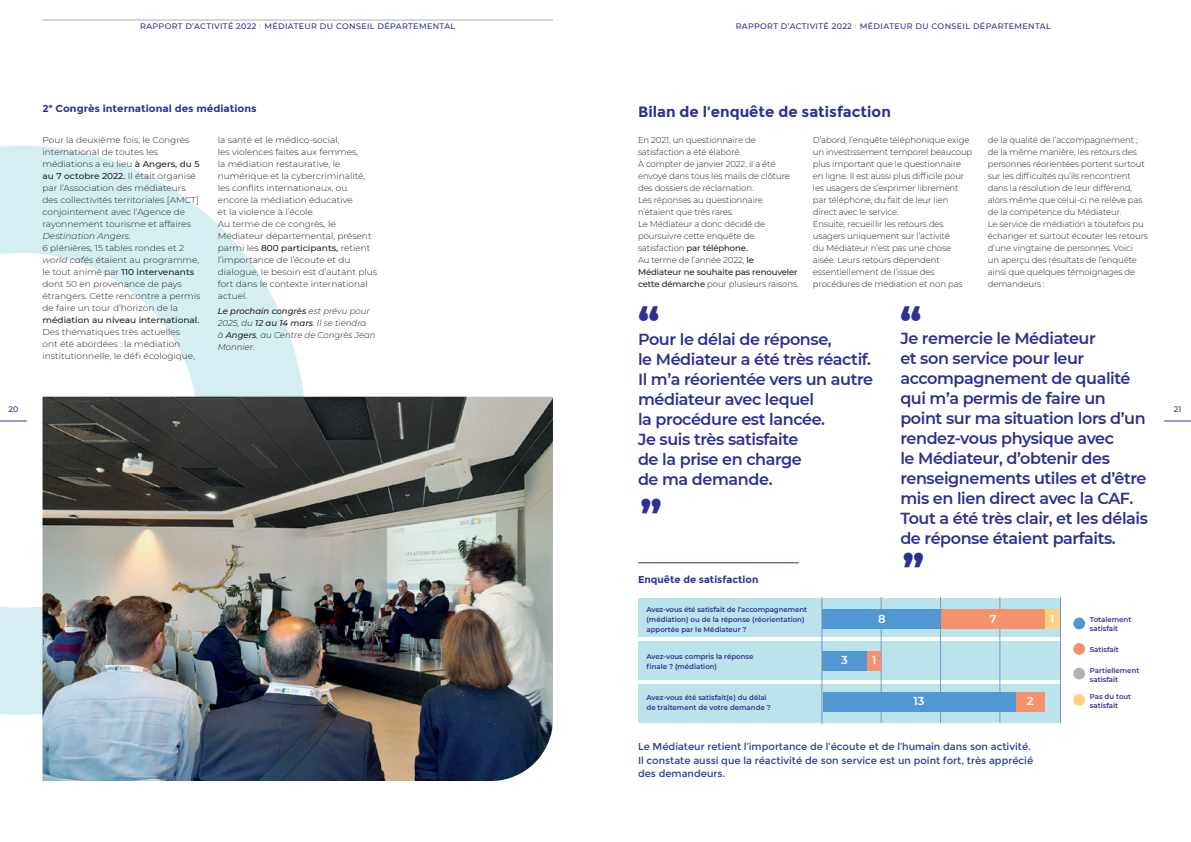
<style>
.page{position:relative;width:1191px;height:842px;background:#fff}
.page>*{position:absolute;margin:0;border:0;box-sizing:border-box;transform-origin:0 0}
.t1{font:800 39.2px "Montserrat";color:#2e3092}
.t2{font:600 16px/20px "Montserrat";letter-spacing:-.025em;color:#2e3092}
.t3{font:700 15px "Montserrat";color:#2e3092}
.t4{font:600 11.5px "Montserrat";color:#fff}
.t5{font:10px/13.5px "Montserrat";color:#253f8e}
.t6{font:700 10px "Montserrat";color:#2e3092;scale:1.06 1}
.t7{font:700 10px "Montserrat";color:#2e3092}
.t8{font:300 8.5px/12px "Montserrat";letter-spacing:-.01em;color:#231f20}
.t9{font:300 8.5px/12px "Montserrat";letter-spacing:-.01em;color:#231f20;scale:1.06 1}
.t10{font:italic 300 8.5px/12px "Montserrat";color:#231f20}
.t11{font:500 8.5px "Montserrat";color:#231f20;scale:1.06 1}
.t12{font:italic 300 8.5px "Montserrat";color:#231f20;scale:1.06 1}
.t13{font:500 8px "Montserrat";letter-spacing:.045em;color:#2e3092}
.t14{font:600 7px/10px "Montserrat";color:#2e3092}
.s1{font-weight:100}
.s2{font-weight:500}
.s3{font-style:italic}
</style>
<div class="page">
<svg style="left:1164px;top:420px;width:27px;height:1px"></svg>
<svg style="left:0;top:146px;width:306px;height:569px"></svg>
<div style="left:638px;top:598px;width:423px;height:39px;background:#bbe3eb"></div>
<div style="left:638px;top:641px;width:423px;height:39px;background:#bbe3eb"></div>
<div style="left:638px;top:684px;width:423px;height:39px;background:#bbe3eb"></div>
<hr style="left:880px;top:597px;width:1px;height:126px;background:#8591c8">
<hr style="left:940px;top:597px;width:1px;height:126px;background:#8591c8">
<hr style="left:999px;top:597px;width:1px;height:126px;background:#8591c8">
<hr style="left:1060px;top:597px;width:1px;height:126px;background:#8591c8">
<hr style="left:821px;top:598px;width:1px;height:126px;background:#8591c8">
<div style="left:1044px;top:609px;width:15px;height:20px;background:#fed184"></div>
<div style="left:941px;top:609px;width:103px;height:20px;background:#f6926b"></div>
<div style="left:822px;top:609px;width:119px;height:20px;background:#5198d2"></div>
<div style="left:866px;top:651px;width:14px;height:19px;background:#f6926b"></div>
<div style="left:822px;top:651px;width:44px;height:19px;background:#5198d2"></div>
<div style="left:1015px;top:692px;width:29px;height:19px;background:#f6926b"></div>
<div style="left:822px;top:692px;width:193px;height:19px;background:#5198d2"></div>
<hr style="left:638px;top:562px;width:160px;height:1px;background:#2e3092">
<div style="left:1073px;top:618px;width:12px;height:11px;background:#5198d2;border-radius:50%"></div>
<div style="left:1073px;top:643px;width:12px;height:12px;background:#f6926b;border-radius:50%"></div>
<div style="left:1073px;top:668px;width:12px;height:11px;background:#b2b3b7;border-radius:50%"></div>
<div style="left:1073px;top:694px;width:12px;height:12px;background:#fed184;border-radius:50%"></div>
<hr style="left:43px;top:20px;width:510px;height:1px;background:#adaeb2">
<img style="left:43px;top:397px;width:510px;height:384px">
<p class="t13" style="left:140px;top:21px;width:317px">RAPPORT D’ACTIVITÉ 2022 <span class="s1">I</span> MÉDIATEUR DU CONSEIL DÉPARTEMENTAL</p>
<p class="t13" style="left:735px;top:21px;width:317px">RAPPORT D’ACTIVITÉ 2022 <span class="s1">I</span> MÉDIATEUR DU CONSEIL DÉPARTEMENTAL</p>
<p class="t6" style="left:43px;top:102px;width:203px">2<sup>e</sup> Congrès international des médiations</p>
<h3 class="t3" style="left:638px;top:102px;width:254px">Bilan de l’enquête de satisfaction</h3>
<p class="t8" style="left:638px;top:134px;width:162px">En 2021, un questionnaire de satisfaction a été élaboré.<br>À compter de janvier 2022, il a été envoyé dans tous les mails de clôture des dossiers de réclamation.<br>Les réponses au questionnaire n’étaient que très rares.<br>Le Médiateur a donc décidé de poursuivre cette enquête de satisfaction <span class="s2">par téléphone.<br></span>Au terme de l’année 2022, <span class="s2">le<br>Médiateur ne souhaite pas renouveler cette démarche</span> pour plusieurs raisons.</p>
<p class="t8" style="left:813px;top:134px;width:161px">D’abord, l’enquête téléphonique exige un investissement temporel beaucoup plus important que le questionnaire en ligne. Il est aussi plus difficile pour les usagers de s’exprimer librement par téléphone, du fait de leur lien direct avec le service.<br>Ensuite, recueillir les retours des usagers uniquement sur l’activité<br>du Médiateur n’est pas une chose aisée. Leurs retours dépendent essentiellement de l’issue des procédures de médiation et non pas</p>
<p class="t8" style="left:987px;top:134px;width:162px">de la qualité de l’accompagnement ; de la même manière, les retours des personnes réorientées portent surtout sur les difficultés qu’ils rencontrent dans la résolution de leur différend, alors même que celui-ci ne relève pas de la compétence du Médiateur.<br>Le service de médiation a toutefois pu échanger et surtout écouter les retours d’une vingtaine de personnes. Voici<br>un aperçu des résultats de l’enquête ainsi que quelques témoignages de demandeurs :</p>
<p class="t9" style="left:43px;top:134px;width:150px">Pour la deuxième fois, le Congrès international de toutes les médiations a eu lieu <span class="s2">à Angers, du 5 au 7 octobre 2022.</span> Il était organisé par l’Association des médiateurs des collectivités territoriales [AMCT] conjointement avec l’Agence de rayonnement tourisme et affaires</p>
<p class="t12" style="left:43px;top:230px;width:85px">Destination Angers.</p>
<p class="t9" style="left:43px;top:242px;width:150px">6 plénières, 15 tables rondes et 2 <span class="s3">world cafés</span> étaient au programme, le tout animé par <span class="s2">110 intervenants </span>dont 50 en provenance de pays étrangers. Cette rencontre a permis de faire un tour d’horizon de la</p>
<p class="t11" style="left:43px;top:314px;width:150px">médiation au niveau international.</p>
<p class="t9" style="left:43px;top:326px;width:145px">Des thématiques très actuelles ont été abordées : la médiation institutionnelle, le défi écologique,</p>
<p class="t9" style="left:218px;top:134px;width:152px">la santé et le médico-social,<br>les violences faites aux femmes,<br>la médiation restaurative, le numérique et la cybercriminalité, les conflits internationaux, ou encore la médiation éducative<br>et la violence à l’école.<br>Au terme de ce congrès, le<br>Médiateur départemental, présent parmi les <span class="s2">800 participants,</span> retient l’importance de l’écoute et du dialogue, le besoin est d’autant plus fort dans le contexte international actuel.</p>
<p class="t10" style="left:218px;top:304px;width:159px"><span class="s2">Le prochain congrès</span> est prévu pour<br>2025, du <span class="s2">12 au 14 mars</span>. Il se tiendra<br>à <span class="s2">Angers</span>, au Centre de Congrès Jean<br>Monnier.</p>
<h1 class="t1" style="left:638px;top:293px;width:23px">“</h1>
<h1 class="t1" style="left:900px;top:293px;width:23px">“</h1>
<h2 class="t2" style="left:638px;top:328px;width:237px">Pour le délai de réponse,<br>le Médiateur a été très réactif.<br>Il m’a réorientée vers un autre médiateur avec lequel<br>la procédure est lancée.<br>Je suis très satisfaite<br>de la prise en charge<br>de ma demande.</h2>
<p class="t2" style="left:900px;top:328px;width:249px">Je remercie le Médiateur<br>et son service pour leur accompagnement de qualité qui m’a permis de faire un point sur ma situation lors d’un rendez-vous physique avec<br>le Médiateur, d’obtenir des renseignements utiles et d’être mis en lien direct avec la CAF.<br>Tout a été très clair, et les délais de réponse étaient parfaits.</p>
<p class="t13" style="left:8px;top:403px;width:11px">20</p>
<p class="t13" style="left:1173px;top:403px;width:9px">21</p>
<h1 class="t1" style="left:640px;top:486px;width:23px">”</h1>
<p class="t7" style="left:638px;top:574px;width:122px">Enquête de satisfaction</p>
<p class="t14" style="left:646px;top:604px;width:162px">Avez-vous été satisfait de l’accompagnement (médiation) ou de la réponse (réorientation) apportée par le Médiateur ?</p>
<p class="t14" style="left:646px;top:651px;width:108px">Avez-vous compris la réponse finale ? (médiation)</p>
<h1 class="t1" style="left:902px;top:540px;width:23px">”</h1>
<h3 class="t4" style="left:878px;top:610px;width:9px">8</h3>
<h3 class="t4" style="left:989px;top:610px;width:8px">7</h3>
<h3 class="t4" style="left:841px;top:652px;width:8px">3</h3>
<h3 class="t4" style="left:872px;top:652px;width:6px">1</h3>
<p class="t14" style="left:646px;top:692px;width:126px">Avez-vous été satisfait(e) du délai de traitement de votre demande ?</p>
<h3 class="t4" style="left:1026px;top:693px;width:8px">2</h3>
<h3 class="t4" style="left:913px;top:693px;width:13px">13</h3>
<p class="t5" style="left:638px;top:740px;width:397px">Le Médiateur retient l’importance de l’écoute et de l’humain dans son activité.<br>Il constate aussi que la réactivité de son service est un point fort, très apprécié des demandeurs.</p>
<h3 class="t4" style="left:1050px;top:610px;width:6px">1</h3>
<p class="t14" style="left:1089px;top:615px;width:43px;line-height:9px">Totalement satisfait</p>
<p class="t14" style="left:1089px;top:644px;width:31px">Satisfait</p>
<p class="t14" style="left:1089px;top:665px;width:51px;line-height:9px">Partiellement satisfait</p>
<p class="t14" style="left:1089px;top:691px;width:43px;line-height:9px">Pas du tout satisfait</p>
</div>
